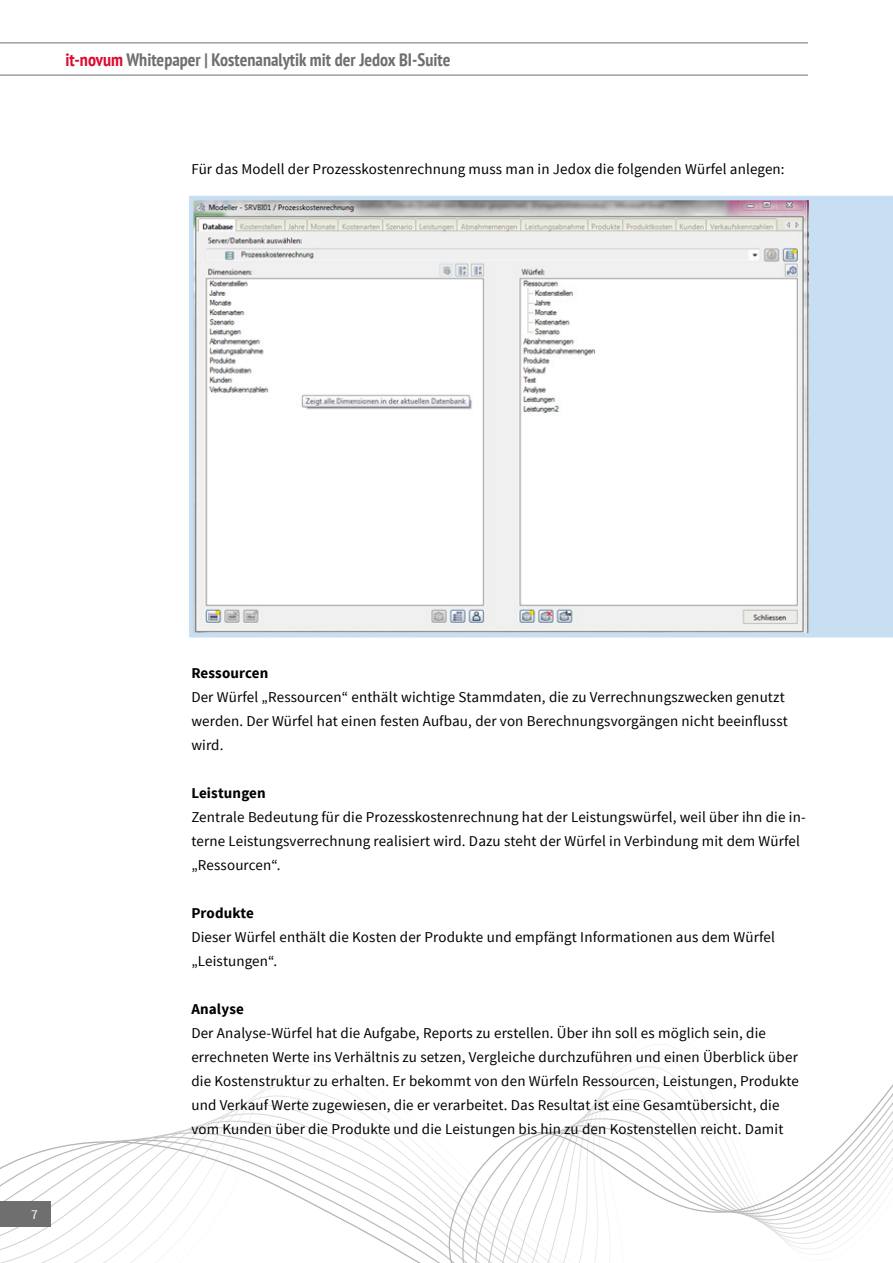
<style>
.page{position:relative;width:893px;height:1263px;background:#fff}
.page>*{position:absolute;margin:0;border:0;box-sizing:border-box;transform-origin:0 0}
.t1{font:700 condensed 18px "PT Sans";color:#706f6f}
.t2{font:15px/24px "Source Sans Pro";letter-spacing:.01em;color:#000}
.t3{font:700 15px "Source Sans Pro";letter-spacing:.01em;color:#000}
.t4{font:13.5px "Source Sans Pro";color:#fff}
.s1{color:#dd0b2f}
</style>
<div class="page">
<hr style="left:0;top:43px;width:808px;height:1px;background:#706f6f">
<hr style="left:0;top:75px;width:808px;height:1px;background:#706f6f">
<svg style="left:0;top:1044px;width:893px;height:219px"></svg>
<svg style="left:189px;top:196px;width:704px;height:441px"></svg>
<div style="left:0;top:1201px;width:51px;height:26px;background:#706f6f"></div>
<p class="t1" style="left:65px;top:48px;width:386px"><span class="s1">it-novum</span> Whitepaper | Kostenanalytik mit der Jedox BI-Suite</p>
<p class="t2" style="left:191px;top:157px;width:595px">Für das Modell der Prozesskostenrechnung muss man in Jedox die folgenden Würfel anlegen:</p>
<p class="t4" style="left:31px;top:1206px;width:8px">7</p>
<p class="t3" style="left:191px;top:663px;width:79px">Ressourcen</p>
<p class="t2" style="left:191px;top:685px;width:598px">Der Würfel „Ressourcen“ enthält wichtige Stammdaten, die zu Verrechnungszwecken genutzt werden. Der Würfel hat einen festen Aufbau, der von Berechnungsvorgängen nicht beeinflusst wird.</p>
<p class="t3" style="left:191px;top:783px;width:76px">Leistungen</p>
<p class="t2" style="left:191px;top:805px;width:616px">Zentrale Bedeutung für die Prozesskostenrechnung hat der Leistungswürfel, weil über ihn die in&shy;terne Leistungsverrechnung realisiert wird. Dazu steht der Würfel in Verbindung mit dem Würfel „Ressourcen“.</p>
<p class="t3" style="left:191px;top:903px;width:64px">Produkte</p>
<p class="t2" style="left:191px;top:925px;width:585px">Dieser Würfel enthält die Kosten der Produkte und empfängt Informationen aus dem Würfel „Leistungen“.</p>
<p class="t3" style="left:191px;top:999px;width:54px">Analyse</p>
<p class="t2" style="left:191px;top:1021px;width:609px">Der Analyse-Würfel hat die Aufgabe, Reports zu erstellen. Über ihn soll es möglich sein, die errechneten Werte ins Verhältnis zu setzen, Vergleiche durchzuführen und einen Überblick über die Kostenstruktur zu erhalten. Er bekommt von den Würfeln Ressourcen, Leistungen, Produkte und Verkauf Werte zugewiesen, die er verarbeitet. Das Resultat ist eine Gesamtübersicht, die vom Kunden über die Produkte und die Leistungen bis hin zu den Kostenstellen reicht. Damit</p>
</div>
